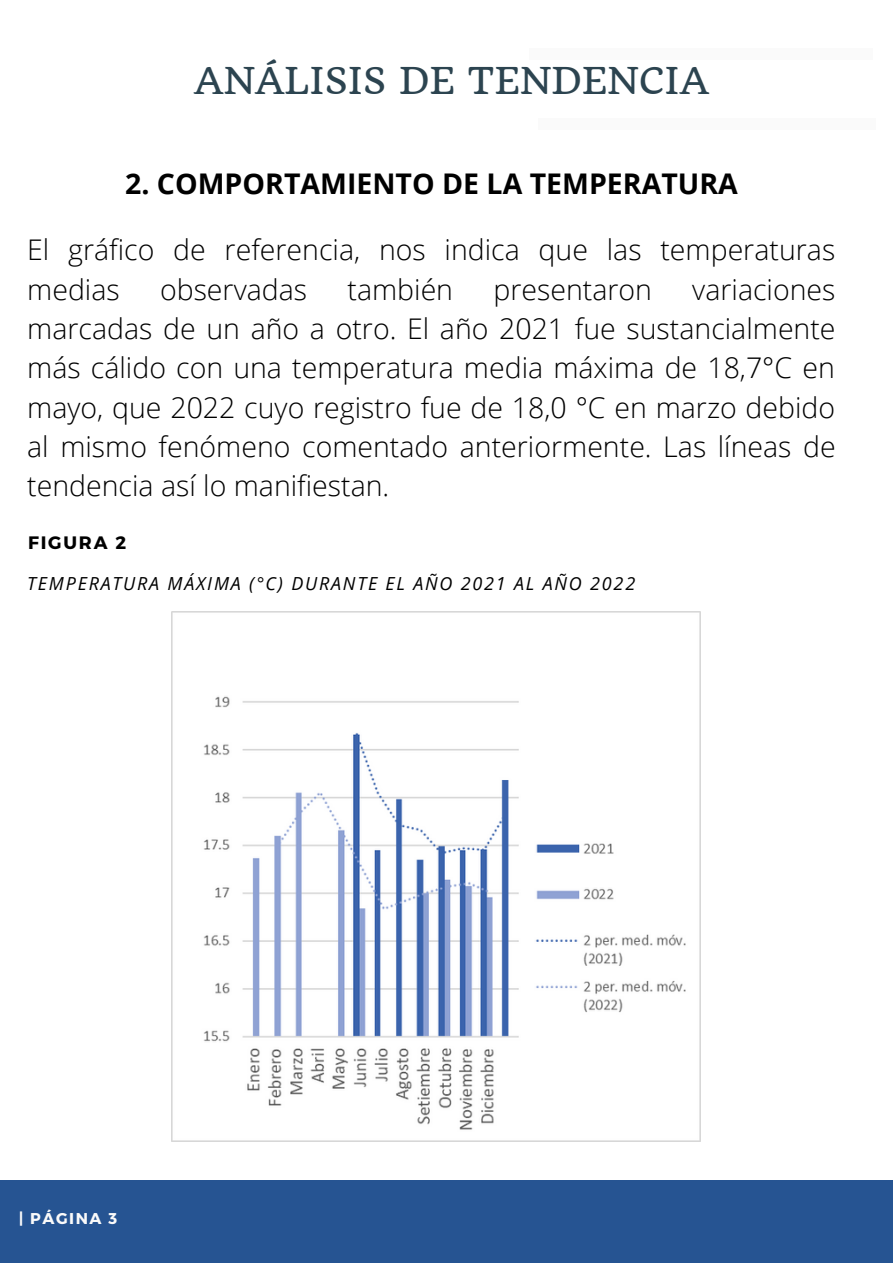
<style>
.page{position:relative;width:893px;height:1264px;background:#fff}
.page>*{position:absolute;margin:0;border:0;box-sizing:border-box;transform-origin:0 0}
.t1{font:36px "Quando";color:#2c4450}
.t2{font:300 28.5px/39.3px "Open Sans";color:#000}
.t3{font:700 28.5px "Open Sans";color:#000}
.t4{font:italic 18px "Open Sans";letter-spacing:.1em;color:#000}
.t5{font:700 18px "Montserrat";letter-spacing:.1em;color:#000}
.t6{font:700 15.6px "Montserrat";letter-spacing:.1em;color:#fafafa}
</style>
<div class="page">
<div style="left:0;top:1180px;width:892px;height:82px;background:#265492"></div>
<div style="left:538px;top:118px;width:337px;height:11px;background:#fafafa"></div>
<div style="left:529px;top:48px;width:343px;height:12px;background:#fafafa"></div>
<img style="left:171px;top:611px;width:529px;height:530px">
<p class="t1" style="left:194px;top:58px;width:516px">ANÁLISIS DE TENDENCIA</p>
<p class="t3" style="left:125px;top:163px;width:614px">2. COMPORTAMIENTO DE LA TEMPERATURA</p>
<p class="t2" style="left:27px;top:229px;width:809px">El gráfico de referencia, nos indica que las temperaturas medias</p>
<p class="t2" style="left:160px;top:269px;width:149px">observadas</p>
<p class="t2" style="left:347px;top:269px;width:107px">también</p>
<p class="t2" style="left:493px;top:269px;width:160px">presentaron</p>
<p class="t2" style="left:27px;top:269px;width:809px;text-align:justify;text-indent:665px">variaciones marcadas de un año a otro. El año 2021 fue sustancialmente más cálido con una temperatura media máxima de 18,7°C en mayo, que 2022 cuyo registro fue de 18,0 °C en marzo debido al mismo fenómeno comentado anteriormente. Las líneas de tendencia así lo manifiestan.</p>
<p class="t5" style="left:28px;top:531px;width:99px">FIGURA 2</p>
<p class="t4" style="left:27px;top:570px;width:609px">TEMPERATURA MÁXIMA (°C) DURANTE EL AÑO 2021 AL AÑO 2022</p>
<p class="t6" style="left:19px;top:1208px;width:100px">| PÁGINA 3</p>
</div>
